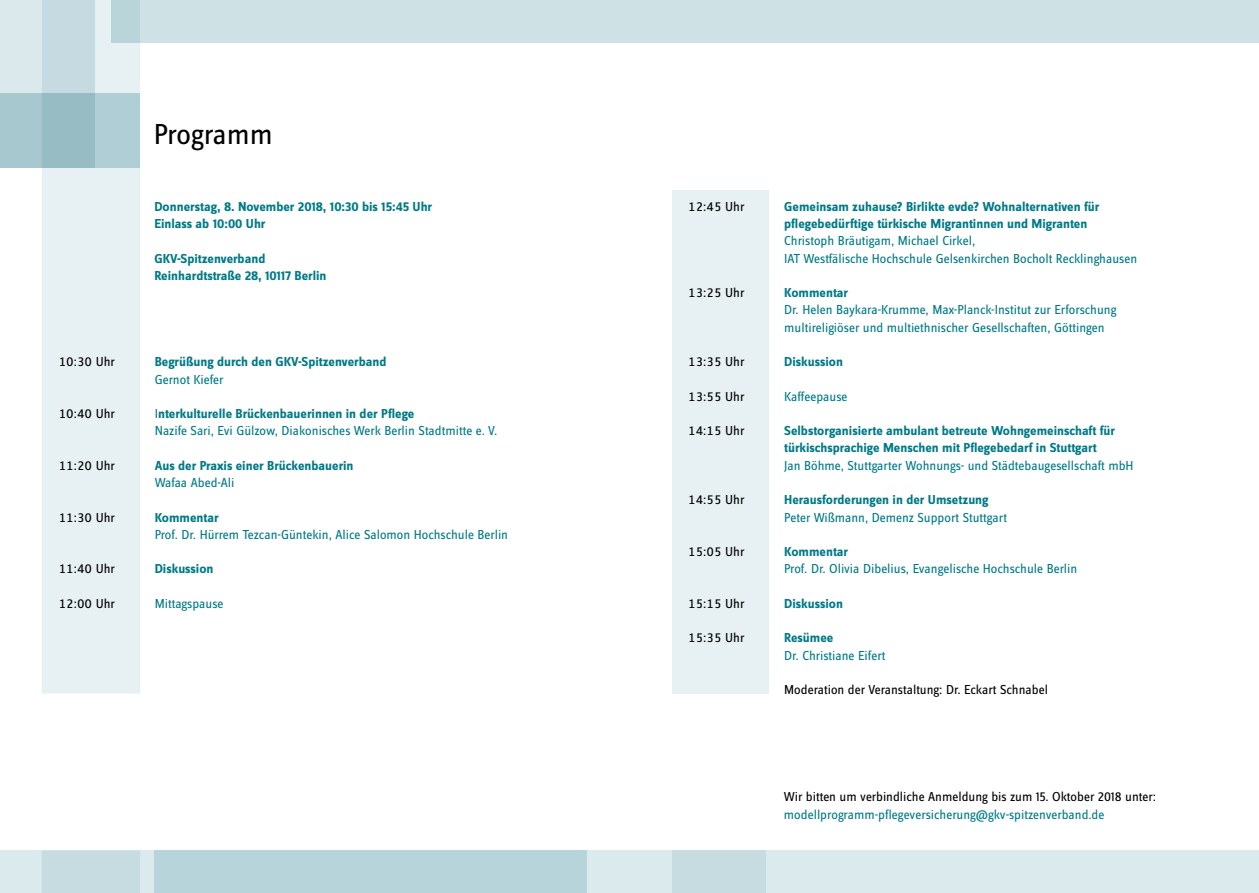
<style>
.page{position:relative;width:1259px;height:893px;background:#fff}
.page>*{position:absolute;margin:0;border:0;box-sizing:border-box;transform-origin:0 0}
.t1{font:30px "Zine Sans Dis";color:#000}
.t2{font:13.5px/17.2px "Zine Sans Dis";color:#007a87}
.t3{font:700 13.5px/17.2px "Zine Sans Dis";color:#007a87}
.t4{font:13.5px "Zine Sans Dis Regular Roman Tf";color:#000}
.t5{font:13.5px "Zine Sans Dis";color:#000}
.s1{font-weight:700}
</style>
<div class="page">
<div style="left:0;top:850px;width:155px;height:43px;background:#dbeaed"></div>
<div style="left:111px;top:0;width:1148px;height:43px;background:#cee2e6"></div>
<div style="left:0;top:0;width:95px;height:168px;background:#dbe9ec"></div>
<div style="left:0;top:94px;width:139px;height:74px;background:#a7c8cf"></div>
<svg style="left:42px;top:0;width:98px;height:893px;fill:#e7f0f3"></svg>
<div style="left:545px;top:850px;width:714px;height:43px;background:#dbeaed"></div>
<div style="left:155px;top:850px;width:432px;height:43px;background:#b7d4da"></div>
<div style="left:672px;top:190px;width:97px;height:503px;background:#e7f0f3"></div>
<div style="left:672px;top:850px;width:93px;height:43px;background:#c6dce1"></div>
<h1 class="t1" style="left:154px;top:120px;width:121px">Programm</h1>
<p class="t3" style="left:154px;top:199px;width:279px">Donnerstag, 8. November 2018, 10:30 bis 15:45 Uhr<br>Einlass ab 10:00 Uhr</p>
<p class="t3" style="left:154px;top:250px;width:174px">GKV-Spitzenverband<br>Reinhardtstraße 28, 10117 Berlin</p>
<p class="t4" style="left:59px;top:356px;width:58px">10:30 Uhr</p>
<p class="t3" style="left:155px;top:354px;width:233px">Begrüßung durch den GKV-Spitzenverband</p>
<p class="t2" style="left:155px;top:371px;width:70px">Gernot Kiefer</p>
<p class="t4" style="left:59px;top:407px;width:58px">10:40 Uhr</p>
<p class="t2" style="left:155px;top:406px;width:344px">I<span class="s1">nterkulturelle Brückenbauerinnen in der Pflege<br></span>Nazife Sari, Evi Gülzow, Diakonisches Werk Berlin Stadtmitte e. V.</p>
<p class="t4" style="left:59px;top:459px;width:58px">11:20 Uhr</p>
<p class="t3" style="left:155px;top:458px;width:200px">Aus der Praxis einer Brückenbauerin</p>
<p class="t2" style="left:155px;top:475px;width:81px">Wafaa Abed-Ali</p>
<p class="t4" style="left:59px;top:511px;width:58px">11:30 Uhr</p>
<p class="t3" style="left:155px;top:509px;width:66px">Kommentar</p>
<p class="t2" style="left:155px;top:526px;width:355px">Prof. Dr. Hürrem Tezcan-Güntekin, Alice Salomon Hochschule Berlin</p>
<p class="t4" style="left:59px;top:563px;width:58px">11:40 Uhr</p>
<p class="t3" style="left:155px;top:561px;width:60px">Diskussion</p>
<p class="t4" style="left:59px;top:597px;width:58px">12:00 Uhr</p>
<p class="t2" style="left:155px;top:595px;width:70px">Mittagspause</p>
<p class="t4" style="left:688px;top:200px;width:58px">12:45 Uhr</p>
<p class="t3" style="left:784px;top:198px;width:317px">Gemeinsam zuhause? Birlikte evde? Wohnalternativen für pflegebedürftige türkische Migrantinnen und Migranten</p>
<p class="t2" style="left:784px;top:233px;width:354px">Christoph Bräutigam, Michael Cirkel,<br>IAT Westfälische Hochschule Gelsenkirchen Bocholt Recklinghausen</p>
<p class="t4" style="left:688px;top:286px;width:58px">13:25 Uhr</p>
<p class="t3" style="left:784px;top:285px;width:66px">Kommentar</p>
<p class="t2" style="left:784px;top:302px;width:333px">Dr. Helen Baykara-Krumme, Max-Planck-Institut zur Erforschung multireligiöser und multiethnischer Gesellschaften, Göttingen</p>
<p class="t4" style="left:688px;top:355px;width:58px">13:35 Uhr</p>
<p class="t3" style="left:784px;top:354px;width:60px">Diskussion</p>
<p class="t4" style="left:688px;top:390px;width:58px">13:55 Uhr</p>
<p class="t2" style="left:784px;top:388px;width:65px">Kaffeepause</p>
<p class="t4" style="left:688px;top:424px;width:58px">14:15 Uhr</p>
<p class="t3" style="left:784px;top:423px;width:332px">Selbstorganisierte ambulant betreute Wohngemeinschaft für türkischsprachige Menschen mit Pflegebedarf in Stuttgart</p>
<p class="t2" style="left:784px;top:457px;width:351px">Jan Böhme, Stuttgarter Wohnungs- und Städtebaugesellschaft mbH</p>
<p class="t4" style="left:688px;top:493px;width:58px">14:55 Uhr</p>
<p class="t3" style="left:784px;top:492px;width:206px">Herausforderungen in der Umsetzung</p>
<p class="t2" style="left:784px;top:509px;width:224px">Peter Wißmann, Demenz Support Stuttgart</p>
<p class="t4" style="left:688px;top:545px;width:58px">15:05 Uhr</p>
<p class="t3" style="left:784px;top:544px;width:66px">Kommentar</p>
<p class="t2" style="left:784px;top:561px;width:295px">Prof. Dr. Olivia Dibelius, Evangelische Hochschule Berlin</p>
<p class="t4" style="left:688px;top:597px;width:58px">15:15 Uhr</p>
<p class="t3" style="left:784px;top:595px;width:60px">Diskussion</p>
<p class="t4" style="left:688px;top:631px;width:58px">15:35 Uhr</p>
<p class="t3" style="left:784px;top:630px;width:51px">Resümee</p>
<p class="t2" style="left:784px;top:647px;width:103px">Dr. Christiane Eifert</p>
<p class="t5" style="left:784px;top:683px;width:265px">Moderation der Veranstaltung: Dr. Eckart Schnabel</p>
<p class="t5" style="left:784px;top:791px;width:374px">Wir bitten um verbindliche Anmeldung bis zum 15. Oktober 2018 unter:</p>
<p class="t2" style="left:784px;top:806px;width:322px">modellprogramm-pflegeversicherung@gkv-spitzenverband.de</p>
</div>
